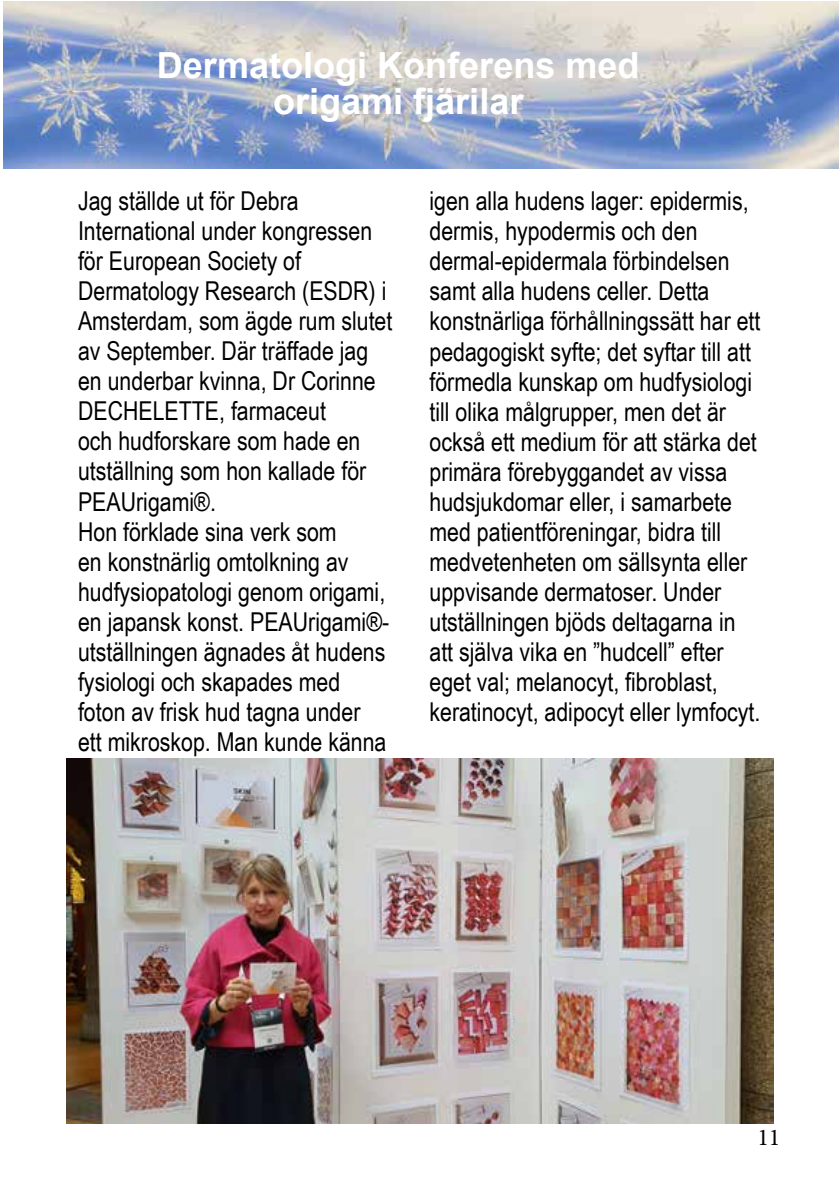
<style>
.page{position:relative;width:840px;height:1191px;background:#fff}
.page>*{position:absolute;margin:0;border:0;box-sizing:border-box;transform-origin:0 0}
.t1{font:700 36px/36px "Arial";color:#fff;text-align:center}
.t2{font:26px/30px "Arial Narrow";color:#000}
.t3{font:24px "Minion Pro";color:#000}
</style>
<div class="page">
<img style="left:66px;top:758px;width:707px;height:365px">
<img style="left:4px;top:2px;width:833px;height:166px">
<h1 class="t1" style="left:157px;top:47px;width:484px">Dermatologi Konferens med origami fjärilar</h1>
<p class="t2" style="left:78px;top:185px;width:316px">Jag ställde ut för Debra<br>International under kongressen för European Society of<br>Dermatology Research (ESDR) i<br>Amsterdam, som ägde rum slutet av September. Där träffade jag en underbar kvinna, Dr Corinne<br>DECHELETTE, farmaceut<br>och hudforskare som hade en utställning som hon kallade för<br>PEAUrigami®.<br>Hon förklade sina verk som<br>en konstnärlig omtolkning av hudfysiopatologi genom origami, en japansk konst. PEAUrigami®- utställningen ägnades åt hudens fysiologi och skapades med foton av frisk hud tagna under<br>ett mikroskop. Man kunde känna</p>
<p class="t2" style="left:429px;top:185px;width:332px">igen alla hudens lager: epidermis, dermis, hypodermis och den dermal-epidermala förbindelsen samt alla hudens celler. Detta konstnärliga förhållningssätt har ett pedagogiskt syfte; det syftar till att förmedla kunskap om hudfysiologi till olika målgrupper, men det är också ett medium för att stärka det primära förebyggandet av vissa hudsjukdomar eller, i samarbete med patientföreningar, bidra till medvetenheten om sällsynta eller uppvisande dermatoser. Under utställningen bjöds deltagarna in att själva vika en ”hudcell” efter eget val; melanocyt, fibroblast, keratinocyt, adipocyt eller lymfocyt.</p>
<p class="t3" style="left:756px;top:1120px;width:25px">11</p>
</div>
